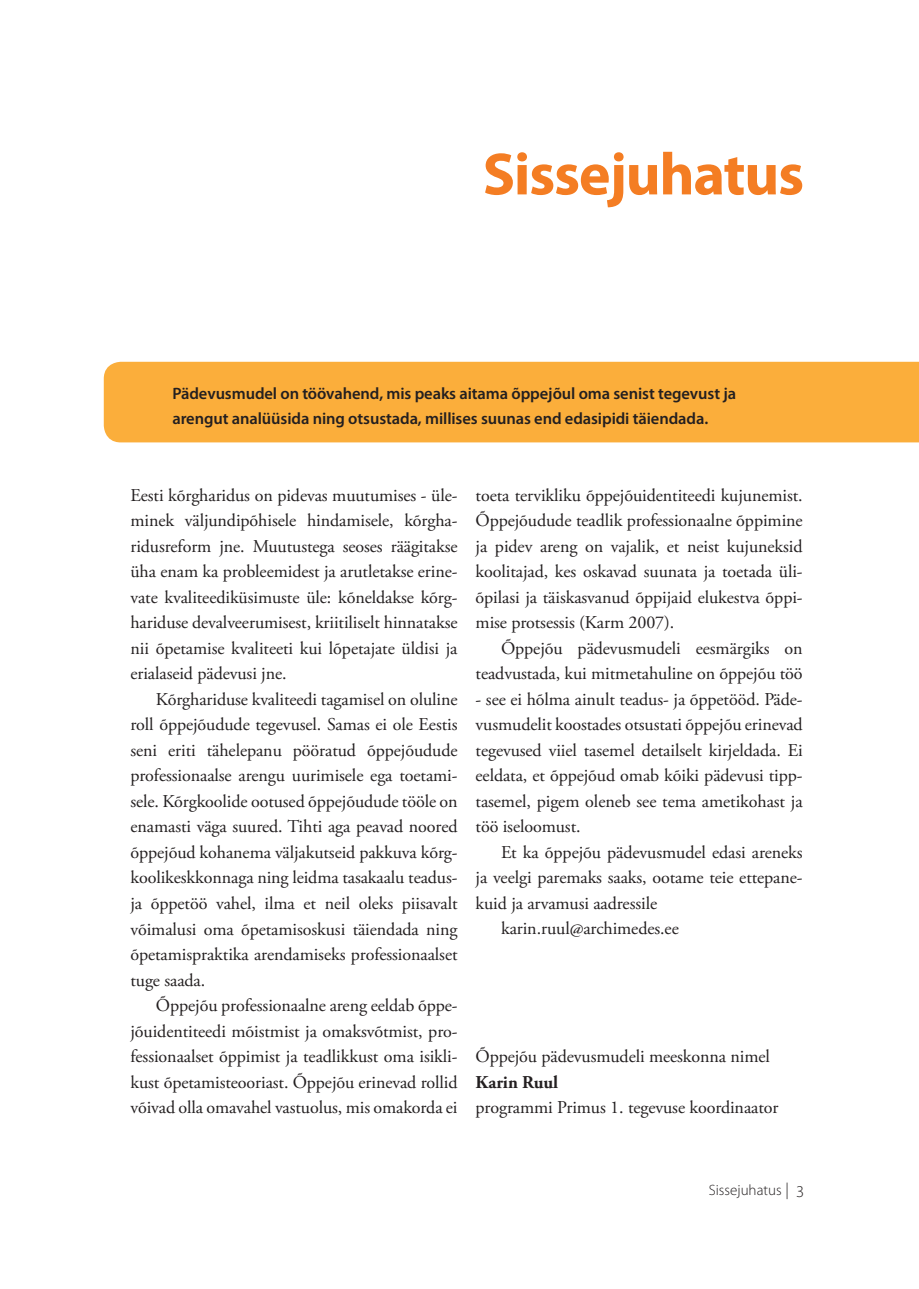
<style>
.page{position:relative;width:919px;height:1289px;background:#fff}
.page>*{position:absolute;margin:0;border:0;box-sizing:border-box;transform-origin:0 0}
.t1{font:700 60px "Myriad Pro";letter-spacing:-.02em;color:#f47d23}
.t2{font:18px/25.5px "Adobe Garamond Pro";letter-spacing:-.005em;color:#231f20;text-align:justify}
.t3{font:700 18px "Adobe Garamond Pro";letter-spacing:-.005em;color:#231f20}
.t4{font:600 16.5px/25.5px "Myriad Pro";letter-spacing:-.005em;color:#231f20}
.t5{font:300 15px "Myriad Pro";color:#231f20}
.s1{font-size:16.5px}
</style>
<div class="page">
<div style="left:104px;top:362px;width:814px;height:80px;background:#fbae3b"></div>
<h1 class="t1" style="left:482px;top:135px;width:323px">Sissejuhatus</h1>
<p class="t4" style="left:172px;top:380px;width:565px">Pädevusmudel on töövahend, mis peaks aitama õppejõul oma senist tegevust ja arengut analüüsida ning otsustada, millises suunas end edasipidi täiendada.</p>
<p class="t2" style="left:130px;top:483px;width:328px">Eesti kõrgharidus on pidevas muutumises - üle&shy;minek väljundipõhisele hindamisele, kõrgha&shy;ridusreform jne. Muutustega seoses räägitakse üha enam ka probleemidest ja arutletakse erine&shy;vate kvaliteediküsimuste üle: kõneldakse kõrg&shy;hariduse devalveerumisest, kriitiliselt hinnatakse nii õpetamise kvaliteeti kui lõpetajate üldisi ja erialaseid pädevusi jne.</p>
<p class="t2" style="left:130px;top:687px;width:328px;text-indent:26px">Kõrghariduse kvaliteedi tagamisel on oluline roll õppejõudude tegevusel. Samas ei ole Eestis seni eriti tähelepanu pööratud õppejõudude professionaalse arengu uurimisele ega toetami&shy;sele. Kõrgkoolide ootused õppejõudude tööle on enamasti väga suured. Tihti aga peavad noored õppejõud kohanema väljakutseid pakkuva kõrg&shy;koolikeskkonnaga ning leidma tasakaalu teadus&shy;ja õppetöö vahel, ilma et neil oleks piisavalt võimalusi oma õpetamisoskusi täiendada ning õpetamispraktika arendamiseks professionaalset tuge saada.</p>
<p class="t2" style="left:130px;top:993px;width:328px;text-indent:26px">Õppejõu professionaalne areng eeldab õppe&shy;jõuidentiteedi mõistmist ja omaksvõtmist, pro&shy;fessionaalset õppimist ja teadlikkust oma isikli&shy;kust õpetamisteooriast. Õppejõu erinevad rollid võivad olla omavahel vastuolus, mis omakorda ei</p>
<p class="t2" style="left:475px;top:482px;width:328px">toeta tervikliku õppejõuidentiteedi kujunemist.<br>Õppejõudude teadlik professionaalne õppimine ja pidev areng on vajalik, et neist kujuneksid koolitajad, kes oskavad suunata ja toetada üli&shy;õpilasi ja täiskasvanud õppijaid elukestva õppi&shy;mise protsessis (Karm 2007).</p>
<p class="t2" style="left:475px;top:636px;width:328px;text-align:right">Õppejõu pädevusmudeli eesmärgiks on teadvustada, kui mitmetahuline on õppejõu töö</p>
<p class="t2" style="left:475px;top:687px;width:328px">- see ei hõlma ainult teadus- ja õppetööd. Päde&shy;vusmudelit koostades otsustati õppejõu erinevad tegevused viiel tasemel detailselt kirjeldada. Ei eeldata, et õppejõud omab kõiki pädevusi tipp&shy;tasemel, pigem oleneb see tema ametikohast ja töö iseloomust.</p>
<p class="t2" style="left:501px;top:840px;width:303px">Et ka õppejõu pädevusmudel edasi areneks</p>
<p class="t2" style="left:475px;top:865px;width:328px">ja veelgi paremaks saaks, ootame teie ettepane-</p>
<p class="t2" style="left:475px;top:891px;width:183px">kuid ja arvamusi aadressile</p>
<p class="t2" style="left:501px;top:916px;width:179px">karin.ruul@archimedes.ee</p>
<p class="t2" style="left:475px;top:1044px;width:296px">Õppejõu pädevusmudeli meeskonna nimel</p>
<p class="t3" style="left:475px;top:1071px;width:84px">Karin Ruul</p>
<p class="t2" style="left:475px;top:1095px;width:304px">programmi Primus 1. tegevuse koordinaator</p>
<p class="t5" style="left:708px;top:1181px;width:97px">Sissejuhatus <span class="s1">| 3</span></p>
</div>
